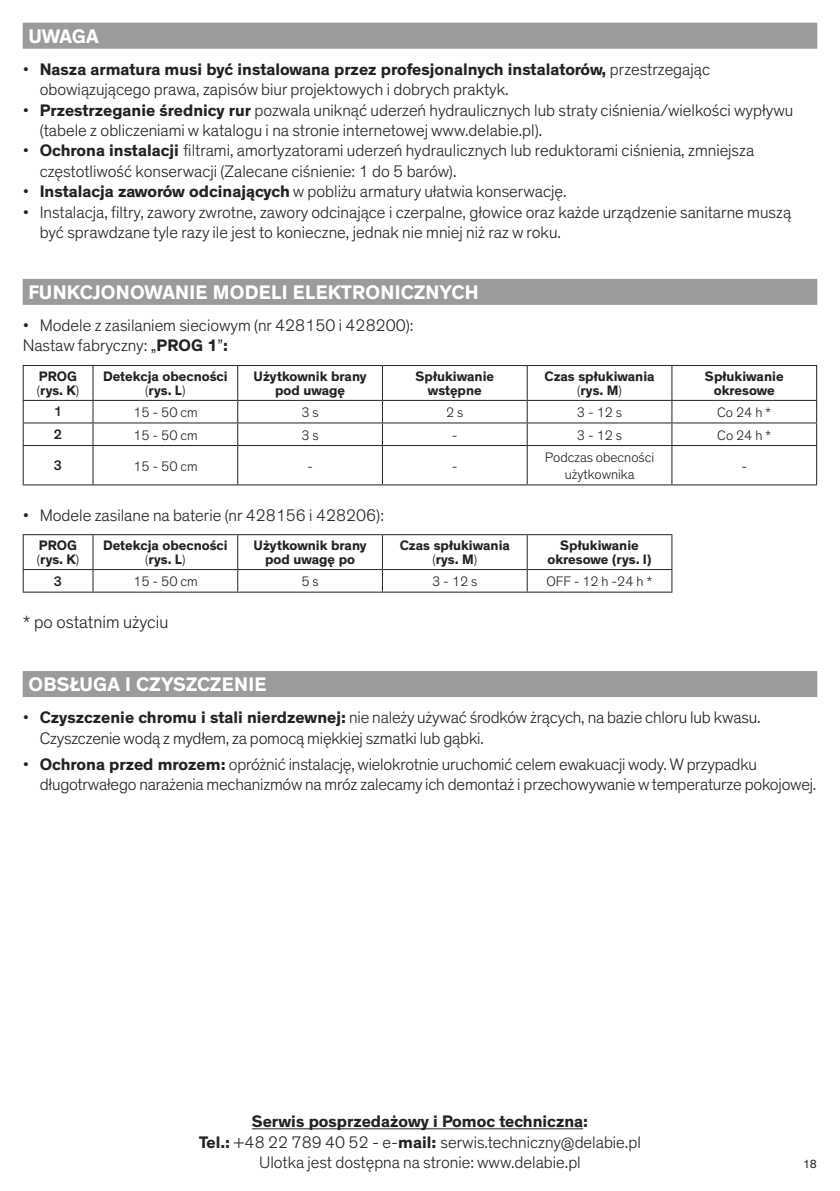
<style>
.page{position:relative;width:840px;height:1191px;background:#fff}
.page>*{position:absolute;margin:0;border:0;box-sizing:border-box;transform-origin:0 0}
.t1{font:700 20px "Theinhardt";letter-spacing:.015em;color:#fff}
.t2{font:300 18px "Theinhardt";color:#222}
.t3{font:300 17px/20.4px "Theinhardt";color:#222}
.t4{font:700 14px/14px "Theinhardt";color:#222;text-align:center}
.t5{font:300 14px/16.8px "Theinhardt";color:#222;text-align:center}
.t6{font:500 14px "Theinhardt";color:#222}
.t7{font:12px "Theinhardt";color:#222}
.s1{font-weight:700}
.s2{font-weight:300}
</style>
<div class="page">
<div style="left:23px;top:23px;width:793px;height:26px;background:#9b9b9b"></div>
<div style="left:23px;top:671px;width:793px;height:26px;background:#9b9b9b"></div>
<hr style="left:252px;top:1128px;width:331px;height:1px;background:#222">
<div style="left:23px;top:279px;width:793px;height:26px;background:#9b9b9b"></div>
<hr style="left:23px;top:365px;width:70px;height:1px;background:#222">
<hr style="left:23px;top:366px;width:1px;height:34px;background:#222">
<hr style="left:93px;top:365px;width:144px;height:1px;background:#222">
<hr style="left:92px;top:366px;width:1px;height:34px;background:#222">
<hr style="left:237px;top:365px;width:145px;height:1px;background:#222">
<hr style="left:237px;top:366px;width:1px;height:34px;background:#222">
<hr style="left:382px;top:365px;width:145px;height:1px;background:#222">
<hr style="left:382px;top:366px;width:1px;height:34px;background:#222">
<hr style="left:527px;top:365px;width:144px;height:1px;background:#222">
<hr style="left:526px;top:366px;width:1px;height:34px;background:#222">
<hr style="left:671px;top:365px;width:145px;height:1px;background:#222">
<hr style="left:671px;top:366px;width:1px;height:34px;background:#222">
<hr style="left:815px;top:366px;width:1px;height:34px;background:#222">
<hr style="left:23px;top:400px;width:70px;height:1px;background:#222">
<hr style="left:93px;top:400px;width:144px;height:1px;background:#222">
<hr style="left:237px;top:400px;width:145px;height:1px;background:#222">
<hr style="left:382px;top:400px;width:145px;height:1px;background:#222">
<hr style="left:527px;top:400px;width:144px;height:1px;background:#222">
<hr style="left:671px;top:400px;width:145px;height:1px;background:#222">
<hr style="left:23px;top:422px;width:70px;height:1px;background:#222">
<svg style="left:23px;top:401px;width:1px;height:44px"></svg>
<hr style="left:93px;top:422px;width:144px;height:1px;background:#222">
<svg style="left:92px;top:401px;width:1px;height:44px"></svg>
<hr style="left:237px;top:422px;width:145px;height:1px;background:#222">
<svg style="left:237px;top:401px;width:1px;height:44px"></svg>
<hr style="left:382px;top:422px;width:145px;height:1px;background:#222">
<svg style="left:382px;top:401px;width:1px;height:44px"></svg>
<hr style="left:527px;top:422px;width:144px;height:1px;background:#222">
<svg style="left:526px;top:401px;width:1px;height:44px"></svg>
<hr style="left:671px;top:422px;width:145px;height:1px;background:#222">
<svg style="left:671px;top:401px;width:1px;height:44px"></svg>
<hr style="left:23px;top:445px;width:70px;height:1px;background:#222">
<hr style="left:23px;top:446px;width:1px;height:38px;background:#222">
<hr style="left:93px;top:445px;width:144px;height:1px;background:#222">
<hr style="left:92px;top:446px;width:1px;height:38px;background:#222">
<hr style="left:237px;top:445px;width:145px;height:1px;background:#222">
<hr style="left:237px;top:446px;width:1px;height:38px;background:#222">
<hr style="left:382px;top:445px;width:145px;height:1px;background:#222">
<hr style="left:382px;top:446px;width:1px;height:38px;background:#222">
<hr style="left:527px;top:445px;width:144px;height:1px;background:#222">
<hr style="left:526px;top:446px;width:1px;height:38px;background:#222">
<hr style="left:671px;top:445px;width:145px;height:1px;background:#222">
<hr style="left:671px;top:446px;width:1px;height:38px;background:#222">
<hr style="left:815px;top:446px;width:1px;height:38px;background:#222">
<hr style="left:23px;top:484px;width:70px;height:1px;background:#222">
<hr style="left:93px;top:484px;width:144px;height:1px;background:#222">
<hr style="left:237px;top:484px;width:145px;height:1px;background:#222">
<hr style="left:382px;top:484px;width:145px;height:1px;background:#222">
<hr style="left:527px;top:484px;width:144px;height:1px;background:#222">
<hr style="left:671px;top:484px;width:145px;height:1px;background:#222">
<hr style="left:92px;top:535px;width:1px;height:34px;background:#222">
<hr style="left:237px;top:535px;width:1px;height:34px;background:#222">
<hr style="left:382px;top:535px;width:1px;height:34px;background:#222">
<hr style="left:526px;top:535px;width:1px;height:34px;background:#222">
<hr style="left:23px;top:569px;width:70px;height:1px;background:#222">
<hr style="left:93px;top:569px;width:144px;height:1px;background:#222">
<svg style="left:92px;top:570px;width:1px;height:21px"></svg>
<hr style="left:237px;top:569px;width:145px;height:1px;background:#222">
<svg style="left:237px;top:570px;width:1px;height:21px"></svg>
<hr style="left:382px;top:569px;width:145px;height:1px;background:#222">
<svg style="left:382px;top:570px;width:1px;height:21px"></svg>
<hr style="left:527px;top:569px;width:145px;height:1px;background:#222">
<svg style="left:526px;top:570px;width:1px;height:21px"></svg>
<hr style="left:23px;top:534px;width:70px;height:1px;background:#222">
<hr style="left:23px;top:535px;width:1px;height:34px;background:#222">
<hr style="left:93px;top:534px;width:144px;height:1px;background:#222">
<hr style="left:237px;top:534px;width:145px;height:1px;background:#222">
<hr style="left:382px;top:534px;width:145px;height:1px;background:#222">
<hr style="left:527px;top:534px;width:145px;height:1px;background:#222">
<hr style="left:671px;top:535px;width:1px;height:34px;background:#222">
<svg style="left:23px;top:570px;width:1px;height:21px"></svg>
<svg style="left:671px;top:570px;width:1px;height:21px"></svg>
<hr style="left:23px;top:591px;width:70px;height:1px;background:#222">
<hr style="left:93px;top:591px;width:144px;height:1px;background:#222">
<hr style="left:237px;top:591px;width:145px;height:1px;background:#222">
<hr style="left:382px;top:591px;width:145px;height:1px;background:#222">
<hr style="left:527px;top:591px;width:145px;height:1px;background:#222">
<p class="t1" style="left:28px;top:24px;width:72px">UWAGA</p>
<p class="t3" style="left:40px;top:59px;width:671px;text-indent:-17px">• <span class="s1">Nasza armatura musi być instalowana przez profesjonalnych instalatorów,</span> przestrzegając obowiązującego prawa, zapisów biur projektowych i dobrych praktyk.</p>
<p class="t3" style="left:40px;top:100px;width:754px;text-indent:-17px">• <span class="s1">Przestrzeganie średnicy rur</span> pozwala uniknąć uderzeń hydraulicznych lub straty ciśnienia/wielkości wypływu (tabele z obliczeniami w katalogu i na stronie internetowej www.delabie.pl).</p>
<p class="t3" style="left:40px;top:141px;width:715px;text-indent:-17px">• <span class="s1">Ochrona instalacji</span> filtrami, amortyzatorami uderzeń hydraulicznych lub reduktorami ciśnienia, zmniejsza częstotliwość konserwacji (Zalecane ciśnienie: 1 do 5 barów).</p>
<p class="t3" style="left:23px;top:182px;width:545px">• <span class="s1">Instalacja zaworów odcinających</span> w pobliżu armatury ułatwia konserwację.</p>
<p class="t3" style="left:40px;top:202px;width:752px;text-indent:-17px">• Instalacja, filtry, zawory zwrotne, zawory odcinające i czerpalne, głowice oraz każde urządzenie sanitarne muszą być sprawdzane tyle razy ile jest to konieczne, jednak nie mniej niż raz w roku.</p>
<p class="t1" style="left:28px;top:280px;width:451px">FUNKCJONOWANIE MODELI ELEKTRONICZNYCH</p>
<p class="t3" style="left:23px;top:315px;width:392px">• Modele z zasilaniem sieciowym (nr 428150 i 428200):<br>Nastaw fabryczny: „<span class="s1">PROG 1</span>”<span class="s1">:</span></p>
<p class="t4" style="left:37px;top:369px;width:44px;text-align:left">PROG <span class="s2">(</span>rys. K<span class="s2">)</span></p>
<p class="t4" style="left:103px;top:369px;width:126px">Detekcja obecności <span class="s2">(</span>rys. L<span class="s2">)</span></p>
<p class="t4" style="left:253px;top:369px;width:115px">Użytkownik brany pod uwagę</p>
<p class="t4" style="left:415px;top:369px;width:80px">Spłukiwanie wstępne</p>
<p class="t4" style="left:544px;top:369px;width:112px">Czas spłukiwania <span class="s2">(</span>rys. M<span class="s2">)</span></p>
<p class="t4" style="left:704px;top:369px;width:80px">Spłukiwanie okresowe</p>
<p class="t6" style="left:54px;top:403px;width:10px">1</p>
<p class="t5" style="left:133px;top:404px;width:66px">15 - 50 cm</p>
<p class="t5" style="left:301px;top:404px;width:19px">3 s</p>
<p class="t5" style="left:446px;top:404px;width:19px">2 s</p>
<p class="t5" style="left:576px;top:404px;width:47px">3 - 12 s</p>
<p class="t5" style="left:716px;top:404px;width:56px">Co 24 h *</p>
<p class="t6" style="left:54px;top:426px;width:10px">2</p>
<p class="t5" style="left:133px;top:427px;width:66px">15 - 50 cm</p>
<p class="t5" style="left:301px;top:427px;width:19px">3 s</p>
<p class="t5" style="left:451px;top:427px;width:7px">-</p>
<p class="t5" style="left:576px;top:427px;width:47px">3 - 12 s</p>
<p class="t5" style="left:716px;top:427px;width:56px">Co 24 h *</p>
<p class="t6" style="left:54px;top:457px;width:10px">3</p>
<p class="t5" style="left:133px;top:458px;width:66px">15 - 50 cm</p>
<p class="t5" style="left:307px;top:458px;width:7px">-</p>
<p class="t5" style="left:451px;top:458px;width:7px">-</p>
<p class="t5" style="left:544px;top:449px;width:111px">Podczas obecności użytkownika</p>
<p class="t5" style="left:741px;top:458px;width:7px">-</p>
<p class="t3" style="left:23px;top:505px;width:362px">• Modele zasilane na baterie (nr 428156 i 428206):</p>
<p class="t4" style="left:37px;top:538px;width:44px;text-align:left">PROG <span class="s2">(</span>rys. K<span class="s2">)</span></p>
<p class="t4" style="left:103px;top:538px;width:126px">Detekcja obecności <span class="s2">(</span>rys. L<span class="s2">)</span></p>
<p class="t4" style="left:253px;top:538px;width:115px">Użytkownik brany pod uwagę po</p>
<p class="t4" style="left:399px;top:538px;width:112px">Czas spłukiwania <span class="s2">(</span>rys. M<span class="s2">)</span></p>
<p class="t4" style="left:547px;top:538px;width:106px">Spłukiwanie okresowe (rys. I)</p>
<p class="t6" style="left:54px;top:572px;width:10px">3</p>
<p class="t5" style="left:133px;top:573px;width:66px">15 - 50 cm</p>
<p class="t5" style="left:301px;top:573px;width:19px">5 s</p>
<p class="t5" style="left:432px;top:573px;width:47px">3 - 12 s</p>
<p class="t5" style="left:546px;top:573px;width:107px">OFF - 12 h -24 h *</p>
<p class="t2" style="left:23px;top:611px;width:147px">* po ostatnim użyciu</p>
<p class="t1" style="left:28px;top:672px;width:239px">OBSŁUGA I CZYSZCZENIE</p>
<p class="t3" style="left:40px;top:707px;width:721px;text-indent:-17px">• <span class="s1">Czyszczenie chromu i stali nierdzewnej:</span> nie należy używać środków żrących, na bazie chloru lub kwasu.<br>Czyszczenie wodą z mydłem, za pomocą miękkiej szmatki lub gąbki.</p>
<p class="t3" style="left:40px;top:754px;width:777px;text-indent:-17px">• <span class="s1">Ochrona przed mrozem:</span> opróżnić instalację, wielokrotnie uruchomić celem ewakuacji wody. W przypadku długotrwałego narażenia mechanizmów na mróz zalecamy ich demontaż i przechowywanie w temperaturze pokojowej.</p>
<p class="t3" style="left:199px;top:1111px;width:443px;text-align:center"><span class="s1">Serwis posprzedażowy i Pomoc techniczna:<br>Tel.:</span> +48 22 789 40 52 - e-<span class="s1">mail:</span> serwis.techniczny@delabie.pl<br>Ulotka jest dostępna na stronie: www.delabie.pl</p>
<p class="t7" style="left:802px;top:1156px;width:16px">18</p>
</div>
